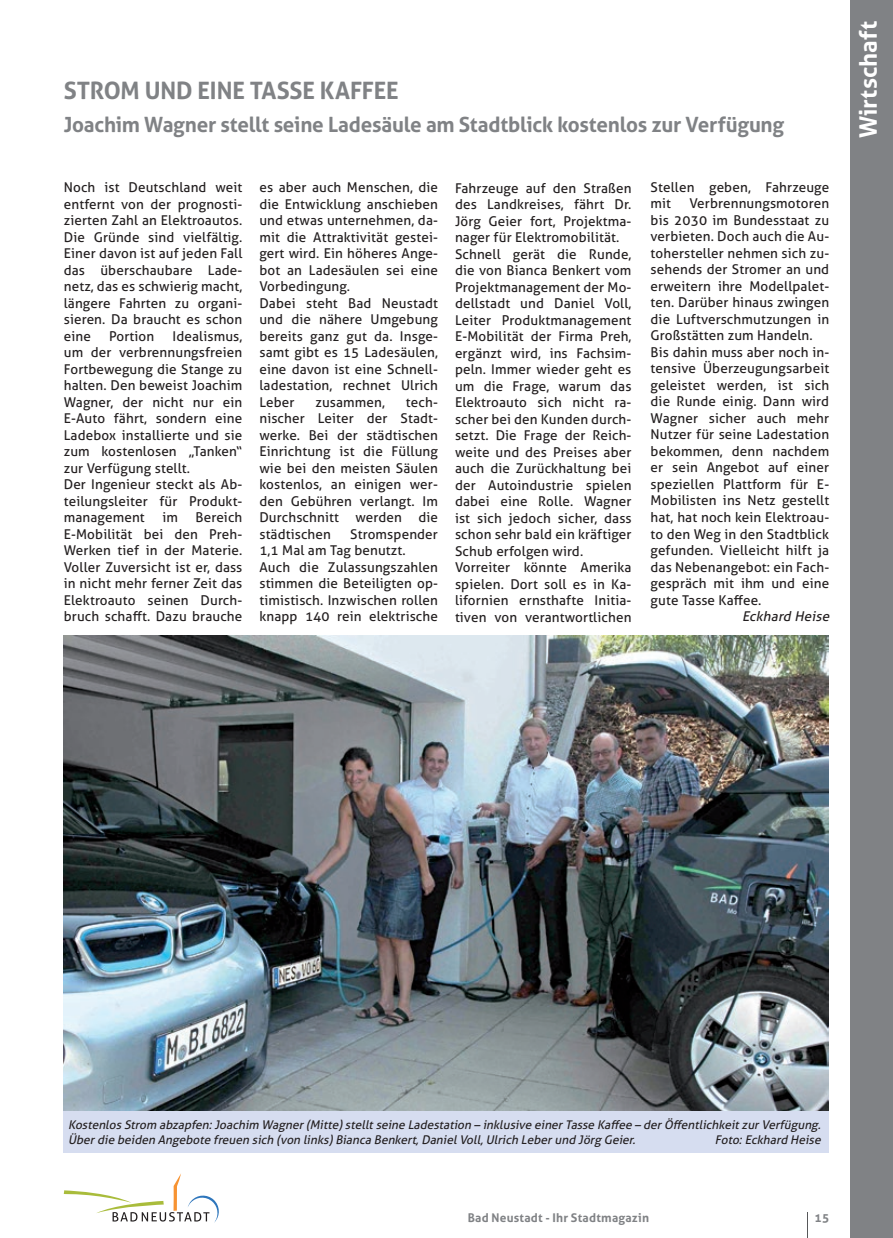
<style>
.page{position:relative;width:893px;height:1238px;background:#fff}
.page>*{position:absolute;margin:0;border:0;box-sizing:border-box;transform-origin:0 0}
.t1{font:700 24px "Aller";letter-spacing:-.005em;color:#808285}
.t2{font:700 24px "Aller";color:#fff}
.t3{font:700 21px "Aller";letter-spacing:-.015em;color:#808285}
.t4{font:13.5px/16.5px "Aller";letter-spacing:.01em;color:#231f20}
.t5{font:italic 13.5px "Aller";color:#231f20}
.t6{font:italic 12px/15px "Aller";color:#231f20}
.t7{font:700 12px "Aller";letter-spacing:.02em;color:#808285}
</style>
<div class="page">
<svg style="left:64px;top:1173px;width:155px;height:49px"></svg>
<div style="left:850px;top:0;width:43px;height:1237px;background:#808285"></div>
<div style="left:64px;top:1110px;width:765px;height:42px;background:#d6ddf0"></div>
<img style="left:63px;top:635px;width:766px;height:475px">
<h1 class="t1" style="left:64px;top:76px;width:336px">strom und eine tasse Kaffee</h1>
<h2 class="t3" style="left:64px;top:112px;width:722px">Joachim Wagner stellt seine Ladesäule am stadtblick kostenlos zur Verfügung</h2>
<p class="t4" style="left:64px;top:179px;width:180px;text-align:justify">Noch ist Deutschland weit entfernt von der prognosti&shy;zierten Zahl an Elektroautos.<br>Die Gründe sind vielfältig.<br>Einer davon ist auf jeden Fall das überschaubare Lade&shy;netz, das es schwierig macht, längere Fahrten zu organi&shy;sieren. Da braucht es schon eine</p>
<p class="t4" style="left:64px;top:327px;width:180px;text-indent:109px">Idealismus, um der verbrennungsfreien<br>Fortbewegung die Stange zu halten. Den beweist Joachim<br>Wagner, der nicht nur ein<br>E-Auto fährt, sondern eine<br>Ladebox installierte und sie zum kostenlosen „Tanken“ zur Verfügung stellt.<br>Der Ingenieur steckt als Ab&shy;teilungsleiter für Produkt&shy;management</p>
<p class="t4" style="left:109px;top:327px;width:47px">Portion</p>
<p class="t4" style="left:64px;top:509px;width:180px;text-align:justify;text-indent:132px">Bereich E-Mobilität bei den Preh-Werken tief in der Materie.<br>Voller Zuversicht ist er, dass in nicht mehr ferner Zeit das Elektroauto seinen Durch&shy;bruch schafft. Dazu brauche</p>
<p class="t4" style="left:162px;top:509px;width:17px">im</p>
<p class="t4" style="left:259px;top:179px;width:180px">es aber auch Menschen, die die Entwicklung anschieben und etwas unternehmen, da&shy;mit die Attraktivität gestei&shy;gert wird. Ein höheres Ange&shy;bot an Ladesäulen sei eine<br>Vorbedingung.<br>Dabei steht Bad Neustadt und die nähere Umgebung bereits ganz gut da. Insge&shy;samt gibt es 15 Ladesäulen, eine davon ist eine Schnell&shy;ladestation, rechnet Ulrich<br>Leber</p>
<p class="t4" style="left:259px;top:393px;width:180px;text-align:justify;text-indent:147px">tech&shy;nischer Leiter der Stadt&shy;werke. Bei der städtischen Einrichtung ist die Füllung wie bei den meisten Säulen kostenlos, an einigen wer&shy;den Gebühren verlangt. Im Durchschnitt werden die städtischen</p>
<p class="t4" style="left:315px;top:393px;width:71px">zusammen,</p>
<p class="t4" style="left:259px;top:525px;width:180px;text-indent:91px">Stromspender<br>1,1 Mal am Tag benutzt.<br>Auch die Zulassungszahlen stimmen die Beteiligten op&shy;timistisch. Inzwischen rollen knapp 140 rein elektrische</p>
<p class="t4" style="left:455px;top:180px;width:178px">Fahrzeuge auf den Straßen des Landkreises, fährt Dr.<br>Jörg Geier fort, Projektma&shy;nager für Elektromobilität.<br>Schnell gerät die Runde, die von Bianca Benkert vom<br>Projektmanagement der Mo&shy;dellstadt und Daniel Voll,<br>Leiter Produktmanagement<br>E-Mobilität der Firma Preh, ergänzt wird, ins Fachsim&shy;peln. Immer wieder geht es um die Frage, warum das<br>Elektroauto sich nicht ra&shy;scher bei den Kunden durch&shy;setzt. Die Frage der Reich&shy;weite und des Preises aber auch die Zurückhaltung bei der Autoindustrie spielen dabei eine Rolle. Wagner ist sich jedoch sicher, dass schon sehr bald ein kräftiger<br>Schub erfolgen wird.<br>Vorreiter könnte Amerika spielen. Dort soll es in Ka&shy;lifornien ernsthafte Initia&shy;tiven von verantwortlichen</p>
<p class="t4" style="left:651px;top:179px;width:180px">Stellen geben, Fahrzeuge mit</p>
<p class="t4" style="left:651px;top:195px;width:180px;text-indent:39px">Verbrennungsmotoren bis 2030 im Bundesstaat zu verbieten. Doch auch die Au&shy;tohersteller nehmen sich zu&shy;sehends der Stromer an und erweitern ihre Modellpalet&shy;ten. Darüber hinaus zwingen die Luftverschmutzungen in<br>Großstätten zum Handeln.<br>Bis dahin muss aber noch in&shy;tensive Überzeugungsarbeit geleistet werden, ist sich die Runde einig. Dann wird<br>Wagner sicher auch mehr<br>Nutzer für seine Ladestation bekommen, denn nachdem er sein Angebot auf einer speziellen Plattform für E-<br>Mobilisten ins Netz gestellt hat, hat noch kein Elektroau&shy;to den Weg in den Stadtblick gefunden. Vielleicht hilft ja das Nebenangebot: ein Fach&shy;gespräch mit ihm und eine gute Tasse Kaffee.</p>
<p class="t5" style="left:742px;top:608px;width:92px">Eckhard Heise</p>
<h1 class="t2" style="left:853px;top:138px;width:119px;rotate:-90deg">Wirtschaft</h1>
<p class="t6" style="left:68px;top:1117px;width:757px">Kostenlos Strom abzapfen:Joachim Wagner(Mitte)stelltseine Ladestation – inklusive einerTasse Kaffee – derÖffentlichkeitzurVerfügung.<br>Überdie beiden Angebote freuen sich (von links)Bianca Benkert,DanielVoll,Ulrich Leberund Jörg Geier.</p>
<p class="t6" style="left:715px;top:1132px;width:110px">Foto:Eckhard Heise</p>
<p class="t7" style="left:468px;top:1209px;width:183px">bad neustadt - ihr stadtmagazin</p>
<p class="t7" style="left:815px;top:1209px;width:16px">15</p>
</div>
